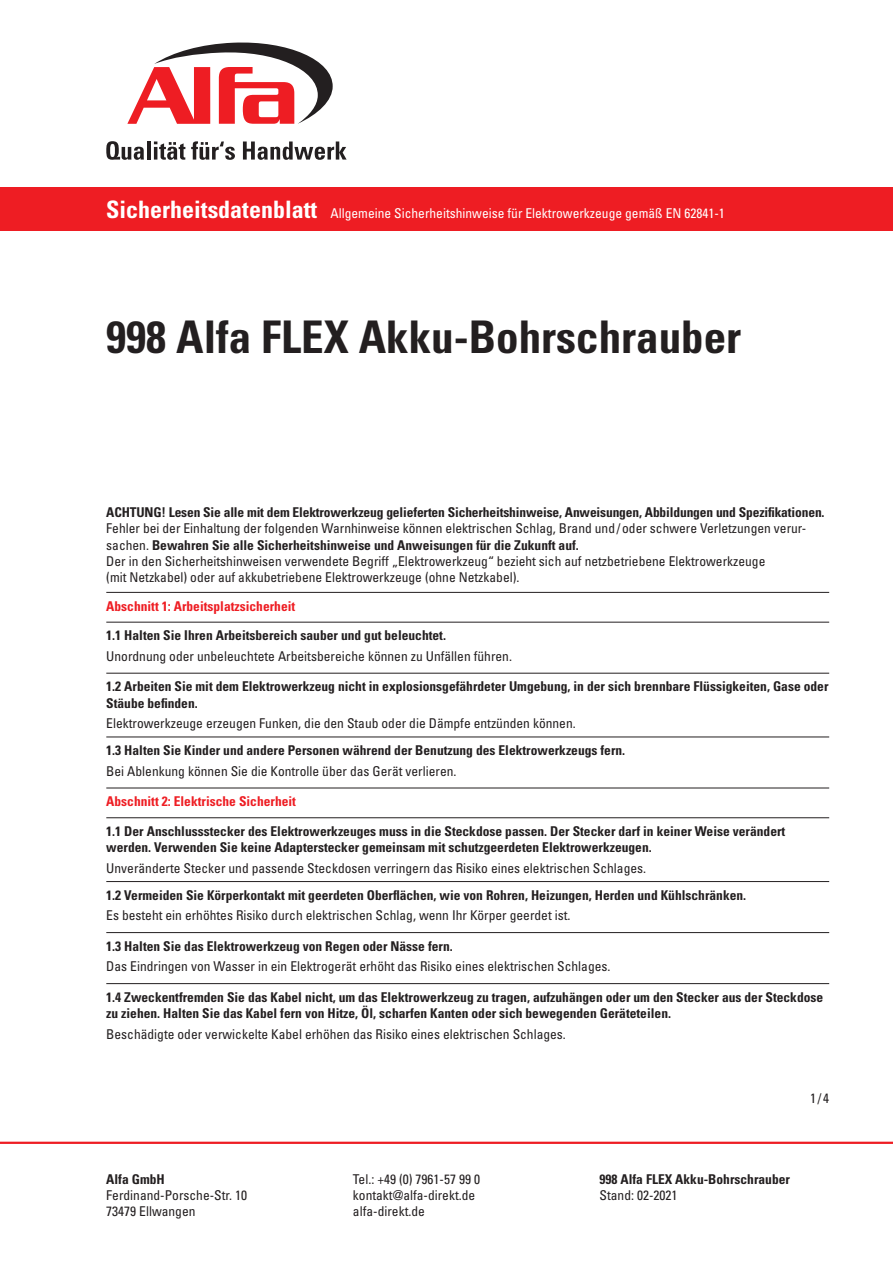
<style>
.page{position:relative;width:893px;height:1263px;background:#fff}
.page>*{position:absolute;margin:0;border:0;box-sizing:border-box;transform-origin:0 0}
.t1{font:700 condensed 45px "Univers LT Std";color:#231f20}
.t2{font:condensed 13.5px/16.2px "Univers LT Std";color:#231f20}
.t3{font:700 condensed 13.5px/16.2px "Univers LT Std";color:#231f20}
.t4{font:condensed 13.5px "Univers LT Std";color:#fff}
.t5{font:700 condensed 13.5px "Univers LT Std";color:#ee1d23}
.s1{font-weight:700;font-size:24px}
.s2{font-weight:700}
</style>
<div class="page">
<hr style="left:0;top:1142px;width:893px;height:2px;background:#ee1d23">
<div style="left:0;top:187px;width:893px;height:44px;background:#ee1d23"></div>
<svg style="left:106px;top:141px;width:38px;height:19px"></svg>
<hr style="left:147px;top:141px;width:3px;height:19px;background:#231f20">
<svg style="left:154px;top:141px;width:31px;height:19px"></svg>
<svg style="left:191px;top:141px;width:44px;height:19px"></svg>
<svg style="left:243px;top:141px;width:104px;height:19px"></svg>
<svg style="left:127px;top:42px;width:206px;height:82px"></svg>
<hr style="left:106px;top:622px;width:723px;height:1px;background:#231f20">
<hr style="left:106px;top:673px;width:723px;height:1px;background:#231f20">
<hr style="left:106px;top:737px;width:723px;height:1px;background:#231f20">
<hr style="left:106px;top:788px;width:723px;height:1px;background:#231f20">
<hr style="left:106px;top:817px;width:723px;height:1px;background:#231f20">
<hr style="left:106px;top:881px;width:723px;height:1px;background:#231f20">
<hr style="left:106px;top:932px;width:723px;height:1px;background:#231f20">
<hr style="left:106px;top:983px;width:723px;height:1px;background:#231f20">
<hr style="left:106px;top:592px;width:723px;height:1px;background:#231f20">
<p class="t4" style="left:106px;top:205px;width:620px"><span class="s1">Sicherheitsdatenblatt</span> Allgemeine Sicherheitshinweise für Elektrowerkzeuge gemäß EN 62841-1</p>
<h1 class="t1" style="left:106px;top:309px;width:636px">998 Alfa FLEX Akku-Bohrschrauber</h1>
<p class="t3" style="left:106px;top:504px;width:720px">ACHTUNG! Lesen Sie alle mit dem Elektrowerkzeug gelieferten Sicherheitshinweise, Anweisungen, Abbildungen und Spezifikationen.</p>
<p class="t2" style="left:106px;top:520px;width:702px">Fehler bei der Einhaltung der folgenden Warnhinweise können elektrischen Schlag, Brand und / oder schwere Verletzungen verur&shy;sachen. <span class="s2">Bewahren Sie alle Sicherheitshinweise und Anweisungen für die Zukunft auf.<br></span>Der in den Sicherheitshinweisen verwendete Begriff „Elektrowerkzeug“ bezieht sich auf netzbetriebene Elektrowerkzeuge<br>(mit Netzkabel) oder auf akkubetriebene Elektrowerkzeuge (ohne Netzkabel).</p>
<p class="t5" style="left:106px;top:598px;width:190px">Abschnitt 1: Arbeitsplatzsicherheit</p>
<p class="t3" style="left:106px;top:627px;width:341px">1.1 Halten Sie Ihren Arbeitsbereich sauber und gut beleuchtet.</p>
<p class="t2" style="left:106px;top:648px;width:407px">Unordnung oder unbeleuchtete Arbeitsbereiche können zu Unfällen führen.</p>
<p class="t3" style="left:106px;top:678px;width:724px">1.2 Arbeiten Sie mit dem Elektrowerkzeug nicht in explosionsgefährdeter Umgebung, in der sich brennbare Flüssigkeiten, Gase oder<br>Stäube befinden.</p>
<p class="t2" style="left:106px;top:715px;width:471px">Elektrowerkzeuge erzeugen Funken, die den Staub oder die Dämpfe entzünden können.</p>
<p class="t3" style="left:106px;top:742px;width:520px">1.3 Halten Sie Kinder und andere Personen während der Benutzung des Elektrowerkzeugs fern.</p>
<p class="t2" style="left:106px;top:763px;width:352px">Bei Ablenkung können Sie die Kontrolle über das Gerät verlieren.</p>
<p class="t5" style="left:106px;top:793px;width:191px">Abschnitt 2: Elektrische Sicherheit</p>
<p class="t3" style="left:106px;top:823px;width:681px">1.1 Der Anschlussstecker des Elektrowerkzeuges muss in die Steckdose passen. Der Stecker darf in keiner Weise verändert werden. Verwenden Sie keine Adapterstecker gemeinsam mit schutzgeerdeten Elektrowerkzeugen.</p>
<p class="t2" style="left:106px;top:860px;width:541px">Unveränderte Stecker und passende Steckdosen verringern das Risiko eines elektrischen Schlages.</p>
<p class="t3" style="left:106px;top:887px;width:641px">1.2 Vermeiden Sie Körperkontakt mit geerdeten Oberflächen, wie von Rohren, Heizungen, Herden und Kühlschränken.</p>
<p class="t2" style="left:106px;top:907px;width:466px">Es besteht ein erhöhtes Risiko durch elektrischen Schlag, wenn Ihr Körper geerdet ist.</p>
<p class="t3" style="left:106px;top:938px;width:348px">1.3 Halten Sie das Elektrowerkzeug von Regen oder Nässe fern.</p>
<p class="t2" style="left:106px;top:958px;width:506px">Das Eindringen von Wasser in ein Elektrogerät erhöht das Risiko eines elektrischen Schlages.</p>
<p class="t3" style="left:106px;top:989px;width:718px">1.4 Zweckentfremden Sie das Kabel nicht, um das Elektrowerkzeug zu tragen, aufzuhängen oder um den Stecker aus der Steckdose zu ziehen. Halten Sie das Kabel fern von Hitze, Öl, scharfen Kanten oder sich bewegenden Geräteteilen.</p>
<p class="t2" style="left:106px;top:1025px;width:461px">Beschädigte oder verwickelte Kabel erhöhen das Risiko eines elektrischen Schlages.</p>
<p class="t3" style="left:106px;top:1171px;width:60px">Alfa GmbH</p>
<p class="t2" style="left:106px;top:1187px;width:142px">Ferdinand-Porsche-Str. 10<br>73479 Ellwangen</p>
<p class="t2" style="left:810px;top:1090px;width:21px">1/4</p>
<p class="t2" style="left:353px;top:1171px;width:129px">Tel.: +49 (0) 7961-57 99 0 kontakt@alfa-direkt.de alfa-direkt.de</p>
<p class="t3" style="left:600px;top:1171px;width:192px">998 Alfa FLEX Akku-Bohrschrauber</p>
<p class="t2" style="left:600px;top:1187px;width:79px">Stand: 02-2021</p>
</div>
